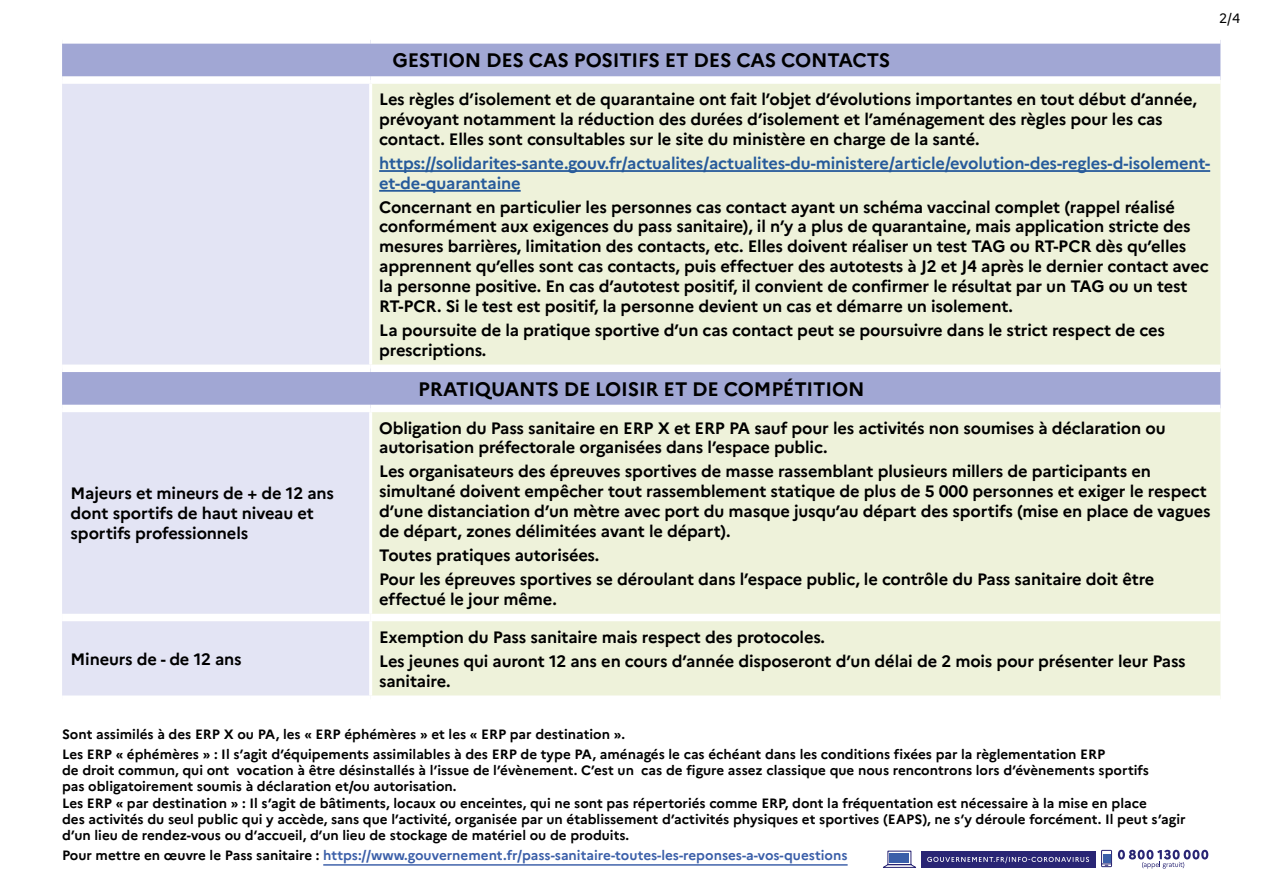
<style>
.page{position:relative;width:1263px;height:893px;background:#fff}
.page>*{position:absolute;margin:0;border:0;box-sizing:border-box;transform-origin:0 0}
.t1{font:700 19.5px "Marianne";letter-spacing:-.01em;color:#000}
.t2{font:700 16.5px/19.8px "Marianne";letter-spacing:-.01em;color:#000}
.t3{font:700 16.5px/19.8px "Marianne";letter-spacing:-.01em;color:#275b9b}
.t4{font:700 13.5px/16.2px "Marianne";color:#000}
.t5{font:700 13.5px "Marianne";color:#3b5fa9}
.t6{font:13.5px "Marianne";color:#000}
.s1{color:#000}
</style>
<div class="page">
<svg style="left:1118px;top:850px;width:90px;height:19px"></svg>
<svg style="left:1101px;top:850px;width:11px;height:17px"></svg>
<div style="left:1103px;top:854px;width:7px;height:9px;background:#3b5fa9"></div>
<svg style="left:883px;top:850px;width:33px;height:18px"></svg>
<div style="left:890px;top:853px;width:19px;height:10px;background:#3b5fa9"></div>
<div style="left:921px;top:851px;width:174px;height:17px;background:#292574"></div>
<svg style="left:927px;top:857px;width:162px;height:6px"></svg>
<hr style="left:323px;top:864px;width:525px;height:2px;background:#3b5fa9">
<div style="left:62px;top:44px;width:1158px;height:32px;background:#a1a7d4"></div>
<div style="left:62px;top:84px;width:309px;height:611px;background:#e3e4f4"></div>
<div style="left:371px;top:84px;width:849px;height:611px;background:#eef2da"></div>
<div style="left:62px;top:365px;width:309px;height:7px;background:#fff"></div>
<div style="left:371px;top:365px;width:849px;height:7px;background:#fff"></div>
<div style="left:62px;top:405px;width:309px;height:7px;background:#fff"></div>
<div style="left:371px;top:405px;width:849px;height:7px;background:#fff"></div>
<div style="left:62px;top:614px;width:309px;height:7px;background:#fff"></div>
<div style="left:371px;top:614px;width:849px;height:7px;background:#fff"></div>
<hr style="left:369px;top:84px;width:3px;height:281px;background:#fff">
<hr style="left:369px;top:412px;width:3px;height:202px;background:#fff">
<hr style="left:369px;top:621px;width:3px;height:74px;background:#fff">
<hr style="left:379px;top:170px;width:831px;height:2px;background:#275b9b">
<hr style="left:379px;top:190px;width:142px;height:2px;background:#275b9b">
<p class="t2" style="left:71px;top:484px;width:265px">Majeurs et mineurs de + de 12 ans dont sportifs de haut niveau et sportifs professionnels</p>
<p class="t2" style="left:71px;top:649px;width:173px">Mineurs de - de 12 ans</p>
<p class="t6" style="left:1219px;top:10px;width:23px">2/4</p>
<p class="t1" style="left:392px;top:48px;width:499px">GESTION DES CAS POSITIFS ET DES CAS CONTACTS</p>
<p class="t2" style="left:379px;top:89px;width:819px">Les règles d’isolement et de quarantaine ont fait l’objet d’évolutions importantes en tout début d’année, prévoyant notamment la réduction des durées d’isolement et l’aménagement des règles pour les cas contact. Elles sont consultables sur le site du ministère en charge de la santé.</p>
<p class="t3" style="left:379px;top:153px;width:832px">https://solidarites-sante.gouv.fr/actualites/actualites-du-ministere/article/evolution-des-regles-d-isolement&shy;et-de-quarantaine</p>
<p class="t2" style="left:379px;top:197px;width:831px">Concernant en particulier les personnes cas contact ayant un schéma vaccinal complet (rappel réalisé conformément aux exigences du pass sanitaire), il n’y a plus de quarantaine, mais application stricte des mesures barrières, limitation des contacts, etc. Elles doivent réaliser un test TAG ou RT-PCR dès qu’elles apprennent qu’elles sont cas contacts, puis effectuer des autotests à J2 et J4 après le dernier contact avec la personne positive. En cas d’autotest positif, il convient de confirmer le résultat par un TAG ou un test RT-PCR. Si le test est positif, la personne devient un cas et démarre un isolement.</p>
<p class="t2" style="left:379px;top:320px;width:787px">La poursuite de la pratique sportive d’un cas contact peut se poursuivre dans le strict respect de ces prescriptions.</p>
<p class="t1" style="left:418px;top:377px;width:448px">PRATIQUANTS DE LOISIR ET DE COMPÉTITION</p>
<p class="t2" style="left:379px;top:418px;width:788px">Obligation du Pass sanitaire en ERP X et ERP PA sauf pour les activités non soumises à déclaration ou autorisation préfectorale organisées dans l’espace public.</p>
<p class="t2" style="left:379px;top:462px;width:833px">Les organisateurs des épreuves sportives de masse rassemblant plusieurs millers de participants en simultané doivent empêcher tout rassemblement statique de plus de 5 000 personnes et exiger le respect d’une distanciation d’un mètre avec port du masque jusqu’au départ des sportifs (mise en place de vagues de départ, zones délimitées avant le départ).</p>
<p class="t2" style="left:379px;top:543px;width:777px;line-height:24px">Toutes pratiques autorisées.<br>Pour les épreuves sportives se déroulant dans l’espace public, le contrôle du Pass sanitaire doit être</p>
<p class="t2" style="left:379px;top:589px;width:179px">effectué le jour même.</p>
<p class="t2" style="left:379px;top:625px;width:808px;line-height:24px">Exemption du Pass sanitaire mais respect des protocoles.<br>Les jeunes qui auront 12 ans en cours d’année disposeront d’un délai de 2 mois pour présenter leur Pass</p>
<p class="t2" style="left:379px;top:671px;width:73px">sanitaire.</p>
<p class="t4" style="left:62px;top:723px;width:1045px;line-height:20.4px">Sont assimilés à des ERP X ou PA, les « ERP éphémères » et les « ERP par destination ».<br>Les ERP « éphémères » : Il s’agit d’équipements assimilables à des ERP de type PA, aménagés le cas échéant dans les conditions fixées par la règlementation ERP</p>
<p class="t4" style="left:62px;top:762px;width:1125px">de droit commun, qui ont vocation à être désinstallés à l’issue de l’évènement. C’est un cas de figure assez classique que nous rencontrons lors d’évènements sportifs<br>pas obligatoirement soumis à déclaration et/ou autorisation.<br>Les ERP « par destination » : Il s’agit de bâtiments, locaux ou enceintes, qui ne sont pas répertoriés comme ERP, dont la fréquentation est nécessaire à la mise en place<br>des activités du seul public qui y accède, sans que l’activité, organisée par un établissement d’activités physiques et sportives (EAPS), ne s’y déroule forcément. Il peut s’agir d’un lieu de rendez-vous ou d’accueil, d’un lieu de stockage de matériel ou de produits.</p>
<p class="t5" style="left:62px;top:847px;width:787px"><span class="s1">Pour mettre en œuvre le Pass sanitaire :</span> https://www.gouvernement.fr/pass-sanitaire-toutes-les-reponses-a-vos-questions</p>
</div>
